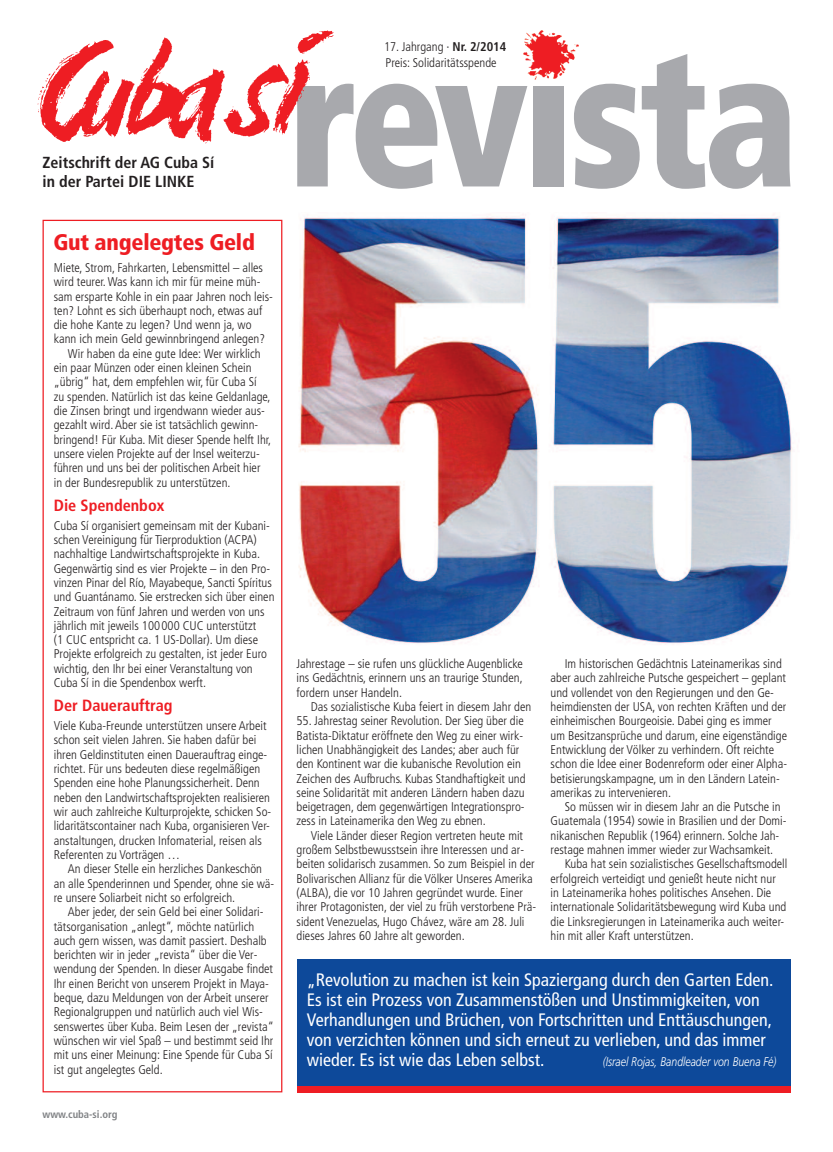
<style>
.page{position:relative;width:833px;height:1152px;background:#fff}
.page>*{position:absolute;margin:0;border:0;box-sizing:border-box;transform-origin:0 0}
.t1{font:900 condensed 22.5px "Frutiger LT Std";letter-spacing:-.01em;color:#ee1d23}
.t2{font:condensed 18px/20px "Frutiger LT Std";color:#fff}
.t3{font:700 condensed 16.25px "Frutiger LT Std";color:#ee1d23}
.t4{font:700 condensed 16px/18.1px "Frutiger LT Std";color:#231f20}
.t5{font:300 condensed 12.62px/14.2px "Frutiger LT Std";color:#231f20}
.t6{font:italic 300 12.62px "Frutiger LT Std";color:#fff;scale:.83 1}
.t7{font:700 condensed 10.62px "Frutiger LT Std";color:#808285}
.s1{font-weight:700}
</style>
<div class="page">
<svg style="left:297px;top:1085px;width:493px;height:7px;background:#cd2334"></svg>
<svg style="left:297px;top:84px;width:230px;height:105px"></svg>
<div style="left:533px;top:86px;width:31px;height:100px;background:#a8a9ad"></div>
<svg style="left:574px;top:54px;width:216px;height:135px"></svg>
<img style="left:37px;top:30px;width:306px;height:119px">
<div style="left:43px;top:220px;width:239px;height:872px;border:1px solid #ee1d23"></div>
<img style="left:523px;top:30px;width:58px;height:51px">
<img style="left:298px;top:214px;width:494px;height:430px">
<div style="left:296px;top:958px;width:494px;height:127px;background:#0d499a"></div>
<p class="t5" style="left:384px;top:40px;width:124px;line-height:15.1px">17. Jahrgang · <span class="s1">Nr. 2/2014<br></span>Preis: Solidaritätsspende</p>
<p class="t4" style="left:43px;top:155px;width:173px">Zeitschrift der AG Cuba Sí in der Partei DIE LINKE</p>
<h1 class="t1" style="left:53px;top:233px;width:203px">Gut angelegtes Geld</h1>
<p class="t5" style="left:54px;top:261px;width:211px">Miete, Strom, Fahrkarten, Lebensmittel – alles</p>
<p class="t5" style="left:54px;top:276px;width:208px">wird teurer.Was kann ich mir für meine müh-</p>
<p class="t5" style="left:54px;top:290px;width:221px">sam ersparte Kohle in ein paar Jahren noch leis-</p>
<p class="t5" style="left:54px;top:304px;width:210px">ten? Lohnt es sich überhaupt noch, etwas auf</p>
<p class="t5" style="left:54px;top:319px;width:199px">die hohe Kante zu legen? Und wenn ja, wo</p>
<p class="t5" style="left:54px;top:333px;width:213px">kann ich mein Geld gewinnbringend anlegen?</p>
<p class="t5" style="left:68px;top:347px;width:194px">Wir haben da eine gute Idee: Wer wirklich</p>
<p class="t5" style="left:54px;top:361px;width:199px">ein paar Münzen oder einen kleinen Schein</p>
<p class="t5" style="left:54px;top:376px;width:204px">„übrig“ hat, dem empfehlen wir, für Cuba Sí</p>
<p class="t5" style="left:54px;top:390px;width:218px">zu spenden. Natürlich ist das keine Geldanlage,</p>
<p class="t5" style="left:54px;top:404px;width:213px">die Zinsen bringt und irgendwann wieder aus-</p>
<p class="t5" style="left:54px;top:419px;width:206px">gezahlt wird. Aber sie ist tatsächlich gewinn-</p>
<p class="t5" style="left:54px;top:433px;width:219px">bringend! Für Kuba. Mit dieser Spende helft Ihr,</p>
<p class="t5" style="left:54px;top:447px;width:207px">unsere vielen Projekte auf der Insel weiterzu-</p>
<p class="t5" style="left:54px;top:462px;width:208px">führen und uns bei der politischen Arbeit hier</p>
<p class="t5" style="left:54px;top:476px;width:178px">in der Bundesrepublik zu unterstützen.</p>
<p class="t3" style="left:54px;top:499px;width:112px">Die Spendenbox</p>
<p class="t5" style="left:54px;top:519px;width:222px">Cuba Sí organisiert gemeinsam mit der Kubani&shy;schen Vereinigung für Tierproduktion (ACPA) nachhaltige Landwirtschaftsprojekte in Kuba.<br>Gegenwärtig sind es vier Projekte – in den Pro&shy;vinzen Pinar del Río, Mayabeque, Sancti Spíritus und Guantánamo. Sie erstrecken sich über einen Zeitraum von fünf Jahren und werden von uns jährlich mit jeweils 100000 CUC unterstützt<br>(1 CUC entspricht ca. 1 US-Dollar). Um diese Projekte erfolgreich zu gestalten, ist jeder Euro wichtig, den Ihr bei einer Veranstaltung von Cuba Sí in die Spendenbox werft.</p>
<p class="t3" style="left:54px;top:699px;width:120px">Der Dauerauftrag</p>
<p class="t5" style="left:54px;top:719px;width:219px">Viele Kuba-Freunde unterstützen unsere Arbeit schon seit vielen Jahren. Sie haben dafür bei ihren Geldinstituten einen Dauerauftrag einge&shy;richtet. Für uns bedeuten diese regelmäßigen Spenden eine hohe Planungssicherheit. Denn neben den Landwirtschaftsprojekten realisieren wir auch zahlreiche Kulturprojekte, schicken So&shy;lidaritätscontainer nach Kuba, organisieren Ver&shy;anstaltungen, drucken Infomaterial, reisen als Referenten zu Vorträgen …</p>
<p class="t5" style="left:54px;top:862px;width:222px;text-indent:14px">An dieser Stelle ein herzliches Dankeschön an alle Spenderinnen und Spender, ohne sie wä&shy;re unsere Soliarbeit nicht so erfolgreich.</p>
<p class="t5" style="left:54px;top:905px;width:222px;text-indent:14px">Aber jeder, der sein Geld bei einer Solidari&shy;tätsorganisation „anlegt“, möchte natürlich auch gern wissen, was damit passiert. Deshalb berichten wir in jeder „revista“ über die Ver&shy;wendung der Spenden. In dieser Ausgabe findet Ihr einen Bericht von unserem Projekt in Maya&shy;beque, dazu Meldungen von der Arbeit unserer Regionalgruppen und natürlich auch viel Wis&shy;senswertes über Kuba. Beim Lesen der „revista“ wünschen wir viel Spaß – und bestimmt seid Ihr mit uns einer Meinung: Eine Spende für Cuba Sí ist gut angelegtes Geld.</p>
<p class="t7" style="left:43px;top:1110px;width:76px">www.cuba-si.org</p>
<p class="t5" style="left:296px;top:657px;width:228px;text-align:justify">Jahrestage – sie rufen uns glückliche Augenblicke ins Gedächtnis, erinnern uns an traurige Stunden, fordern unser Handeln.</p>
<p class="t5" style="left:311px;top:700px;width:222px">Das sozialistische Kuba feiert in diesem Jahr den</p>
<p class="t5" style="left:296px;top:714px;width:231px">55. Jahrestag seiner Revolution. Der Sieg über die Batista-Diktatur eröffnete den Weg zu einer wirk&shy;lichen Unabhängigkeit des Landes; aber auch für den Kontinent war die kubanische Revolution ein Zeichen des Aufbruchs. Kubas Standhaftigkeit und seine Solidarität mit anderen Ländern haben dazu beigetragen, dem gegenwärtigen Integrationspro&shy;zess in Lateinamerika den Weg zu ebnen.</p>
<p class="t5" style="left:296px;top:829px;width:241px;text-indent:14px">Viele Länder dieser Region vertreten heute mit großem Selbstbewusstsein ihre Interessen und ar&shy;beiten solidarisch zusammen. So zum Beispiel in der Bolivarischen Allianz für die Völker Unseres Amerika (ALBA), die vor 10 Jahren gegründet wurde. Einer ihrer Protagonisten, der viel zu früh verstorbene Prä&shy;sident Venezuelas, Hugo Chávez, wäre am 28. Juli dieses Jahres 60 Jahre alt geworden.</p>
<p class="t5" style="left:550px;top:657px;width:238px;text-indent:14px">Im historischen Gedächtnis Lateinamerikas sind aber auch zahlreiche Putsche gespeichert – geplant und vollendet von den Regierungen und den Ge&shy;heimdiensten der USA, von rechten Kräften und der einheimischen Bourgeoisie. Dabei ging es immer um Besitzansprüche und darum, eine eigenständige Entwicklung der Völker zu verhindern. Oft reichte schon die Idee einer Bodenreform oder einer Alpha&shy;betisierungskampagne, um in den Ländern Latein&shy;amerikas zu intervenieren.</p>
<p class="t5" style="left:550px;top:800px;width:237px;text-indent:14px">So müssen wir in diesem Jahr an die Putsche in Guatemala (1954) sowie in Brasilien und der Domi&shy;nikanischen Republik (1964) erinnern. Solche Jah&shy;restage mahnen immer wieder zur Wachsamkeit.</p>
<p class="t5" style="left:550px;top:858px;width:238px;text-indent:14px">Kuba hat sein sozialistisches Gesellschaftsmodell erfolgreich verteidigt und genießt heute nicht nur<br>in Lateinamerika hohes politisches Ansehen. Die internationale Solidaritätsbewegung wird Kuba und die Linksregierungen in Lateinamerika auch weiter&shy;hin mit aller Kraft unterstützen.</p>
<p class="t2" style="left:307px;top:971px;width:468px">„Revolution zu machen ist kein Spaziergang durch den Garten Eden.<br>Es ist ein Prozess von Zusammenstößen und Unstimmigkeiten, von Verhandlungen und Brüchen, von Fortschritten und Enttäuschungen, von verzichten können und sich erneut zu verlieben, und das immer wieder. Es ist wie das Leben selbst.</p>
<p class="t6" style="left:603px;top:1056px;width:211px">(Israel Rojas, Bandleader von Buena Fé)</p>
</div>
